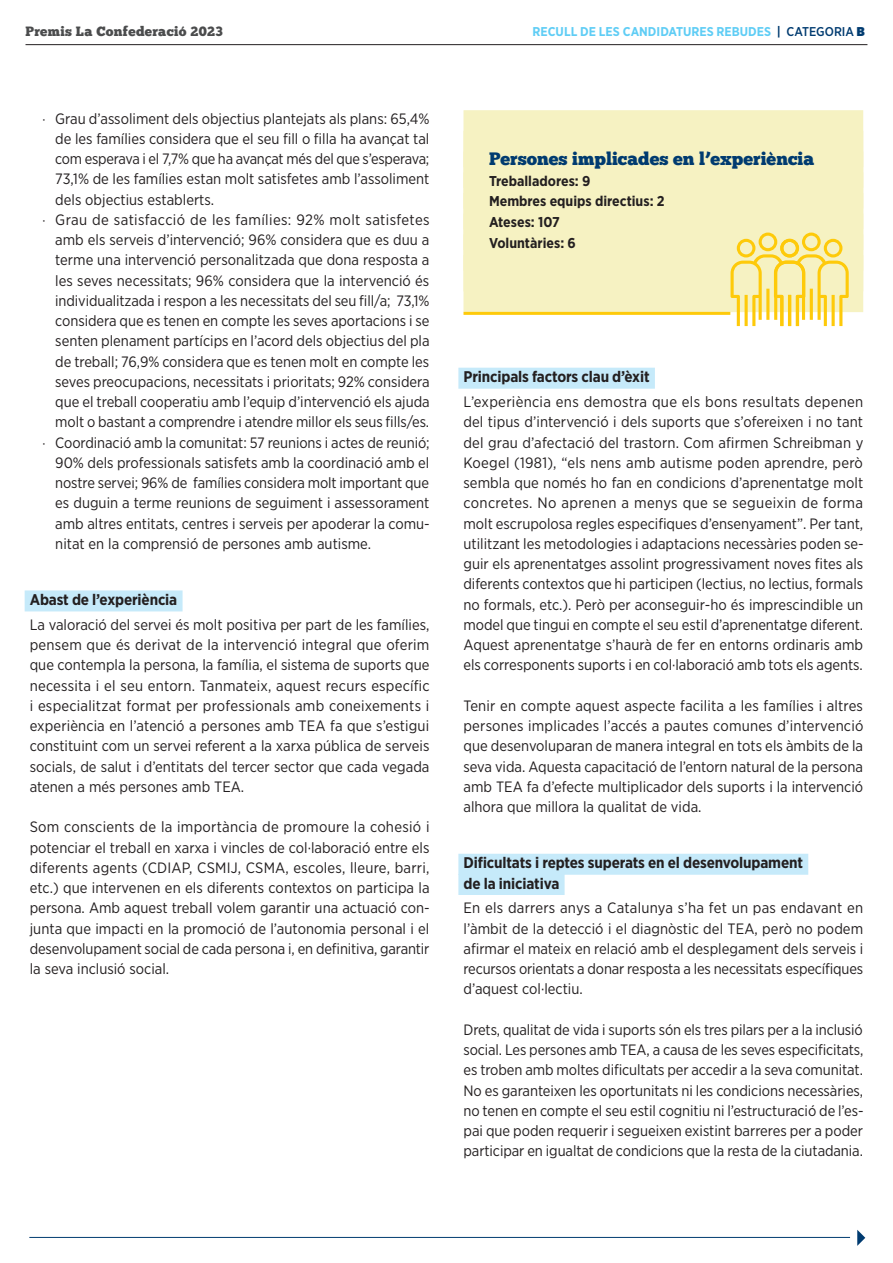
<style>
.page{position:relative;width:893px;height:1263px;background:#fff}
.page>*{position:absolute;margin:0;border:0;box-sizing:border-box;transform-origin:0 0}
._06__Text_fitxa_fina{font:18px "Chunk Five";color:#003b70}
._01_TITOLET_blau{font:700 15.45px "Gotham Narrow";letter-spacing:-.01em;color:#231f20}
.t1{font:15px/20.2px "Gotham Narrow";letter-spacing:-.005em;color:#231f20;text-align:justify}
._06__Text_fitxa_fina-2{font:700 14.25px "Gotham Narrow";color:#231f20}
.t2{font:13.5px "Chunk Five";letter-spacing:.02em;color:#4b4c4d}
.t3{font:700 12.75px "Gotham Narrow";color:#5fcdf5}
.s1{color:#003b70}
.s2{font-weight:500;color:#003b70}
.s3{font-weight:900;color:#003b70}
.s4{font-size:13.5px}
</style>
<div class="page">
<hr style="left:26px;top:44px;width:841px;height:1px;background:#231f20">
<hr style="left:29px;top:1237px;width:821px;height:1px;background:#003b70">
<svg style="left:857px;top:1230px;width:8px;height:16px"></svg>
<div style="left:25px;top:590px;width:158px;height:21px;background:#c6eafa"></div>
<div style="left:463px;top:110px;width:400px;height:57px;background:#f6f2c2"></div>
<div style="left:463px;top:152px;width:400px;height:57px;background:#f6f2c2"></div>
<div style="left:463px;top:193px;width:400px;height:57px;background:#f6f2c2"></div>
<div style="left:463px;top:234px;width:400px;height:57px;background:#f6f2c2"></div>
<div style="left:463px;top:255px;width:400px;height:57px;background:#f6f2c2"></div>
<div style="left:458px;top:368px;width:197px;height:21px;background:#c6eafa"></div>
<div style="left:458px;top:854px;width:350px;height:21px;background:#c6eafa"></div>
<div style="left:458px;top:874px;width:107px;height:21px;background:#c6eafa"></div>
<svg style="left:730px;top:233px;width:119px;height:93px"></svg>
<hr style="left:463px;top:312px;width:267px;height:3px;background:#feca0a">
<p class="t2" style="left:26px;top:24px;width:199px">Premis La Confederació 2023</p>
<p class="t3" style="left:533px;top:24px;width:334px">RECULL DE LES CANDIDATURES REBUDES <span class="s1">|</span> <span class="s2">CATEGORIA</span> <span class="s3">B</span></p>
<p class="t1" style="left:55px;top:108px;width:376px;text-indent:-13px"><span class="s4">·</span> Grau d’assoliment dels objectius plantejats als plans: 65,4% de les famílies considera que el seu fill o filla ha avançat tal com esperava i el 7,7% que ha avançat més del que s’esperava; 73,1% de les famílies estan molt satisfetes amb l’assoliment dels objectius establerts.</p>
<p class="t1" style="left:55px;top:209px;width:376px;text-indent:-13px"><span class="s4">·</span> Grau de satisfacció de les famílies: 92% molt satisfetes amb els serveis d’intervenció; 96% considera que es duu a terme una intervenció personalitzada que dona resposta a les seves necessitats; 96% considera que la intervenció és individualitzada i respon a les necessitats del seu fill/a; 73,1% considera que es tenen en compte les seves aportacions i se senten plenament partícips en l’acord dels objectius del pla de treball; 76,9% considera que es tenen molt en compte les seves preocupacions, necessitats i prioritats; 92% considera que el treball cooperatiu amb l’equip d’intervenció els ajuda molt o bastant a comprendre i atendre millor els seus fills/es.</p>
<p class="t1" style="left:55px;top:432px;width:376px;text-indent:-13px"><span class="s4">·</span> Coordinació amb la comunitat: 57 reunions i actes de reunió; 90% dels professionals satisfets amb la coordinació amb el nostre servei; 96% de famílies considera molt important que es duguin a terme reunions de seguiment i assessorament amb altres entitats, centres i serveis per apoderar la comu&shy;nitat en la comprensió de persones amb autisme.</p>
<p class="_01_TITOLET_blau" style="left:30px;top:590px;width:149px">Abast de l’experiència</p>
<p class="t1" style="left:30px;top:614px;width:401px">La valoració del servei és molt positiva per part de les famílies, pensem que és derivat de la intervenció integral que oferim que contempla la persona, la família, el sistema de suports que necessita i el seu entorn. Tanmateix, aquest recurs específic i especialitzat format per professionals amb coneixements i experiència en l’atenció a persones amb TEA fa que s’estigui constituint com un servei referent a la xarxa pública de serveis socials, de salut i d’entitats del tercer sector que cada vegada atenen a més persones amb TEA.</p>
<p class="t1" style="left:30px;top:817px;width:402px">Som conscients de la importància de promoure la cohesió i potenciar el treball en xarxa i vincles de col·laboració entre els diferents agents (CDIAP, CSMIJ, CSMA, escoles, lleure, barri, etc.) que intervenen en els diferents contextos on participa la persona. Amb aquest treball volem garantir una actuació con&shy;junta que impacti en la promoció de l’autonomia personal i el desenvolupament social de cada persona i, en definitiva, garantir la seva inclusió social.</p>
<p class="_06__Text_fitxa_fina" style="left:489px;top:148px;width:327px">Persones implicades en l’experiència</p>
<p class="_06__Text_fitxa_fina-2" style="left:489px;top:172px;width:103px">Treballadores: 9</p>
<p class="_06__Text_fitxa_fina-2" style="left:489px;top:193px;width:177px">Membres equips directius: 2</p>
<p class="_06__Text_fitxa_fina-2" style="left:489px;top:213px;width:72px">Ateses: 107</p>
<p class="_06__Text_fitxa_fina-2" style="left:489px;top:234px;width:88px">Voluntàries: 6</p>
<p class="_01_TITOLET_blau" style="left:463px;top:367px;width:188px">Principals factors clau d’èxit</p>
<p class="t1" style="left:463px;top:391px;width:402px">L’experiència ens demostra que els bons resultats depenen del tipus d’intervenció i dels suports que s’ofereixen i no tant del grau d’afectació del trastorn. Com afirmen Schreibman y Koegel (1981), “els nens amb autisme poden aprendre, però sembla que només ho fan en condicions d’aprenentatge molt concretes. No aprenen a menys que se segueixin de forma molt escrupolosa regles especifiques d’ensenyament”. Per tant, utilitzant les metodologies i adaptacions necessàries poden se&shy;guir els aprenentatges assolint progressivament noves fites als diferents contextos que hi participen (lectius, no lectius, formals no formals, etc.). Però per aconseguir-ho és imprescindible un model que tingui en compte el seu estil d’aprenentatge diferent.<br>Aquest aprenentatge s’haurà de fer en entorns ordinaris amb els corresponents suports i en col·laboració amb tots els agents.</p>
<p class="t1" style="left:463px;top:695px;width:401px">Tenir en compte aquest aspecte facilita a les famílies i altres persones implicades l’accés a pautes comunes d’intervenció que desenvoluparan de manera integral en tots els àmbits de la seva vida. Aquesta capacitació de l’entorn natural de la persona amb TEA fa d’efecte multiplicador dels suports i la intervenció alhora que millora la qualitat de vida.</p>
<p class="_01_TITOLET_blau" style="left:463px;top:853px;width:341px">Dificultats i reptes superats en el desenvolupament</p>
<p class="_01_TITOLET_blau" style="left:463px;top:874px;width:97px">de la iniciativa</p>
<p class="t1" style="left:463px;top:898px;width:401px">En els darrers anys a Catalunya s’ha fet un pas endavant en l’àmbit de la detecció i el diagnòstic del TEA, però no podem afirmar el mateix en relació amb el desplegament dels serveis i recursos orientats a donar resposta a les necessitats específiques d’aquest col·lectiu.</p>
<p class="t1" style="left:463px;top:1019px;width:402px">Drets, qualitat de vida i suports són els tres pilars per a la inclusió social. Les persones amb TEA, a causa de les seves especificitats, es troben amb moltes dificultats per accedir a la seva comunitat.<br>No es garanteixen les oportunitats ni les condicions necessàries, no tenen en compte el seu estil cognitiu ni l’estructuració de l’es&shy;pai que poden requerir i segueixen existint barreres per a poder participar en igualtat de condicions que la resta de la ciutadania.</p>
</div>
